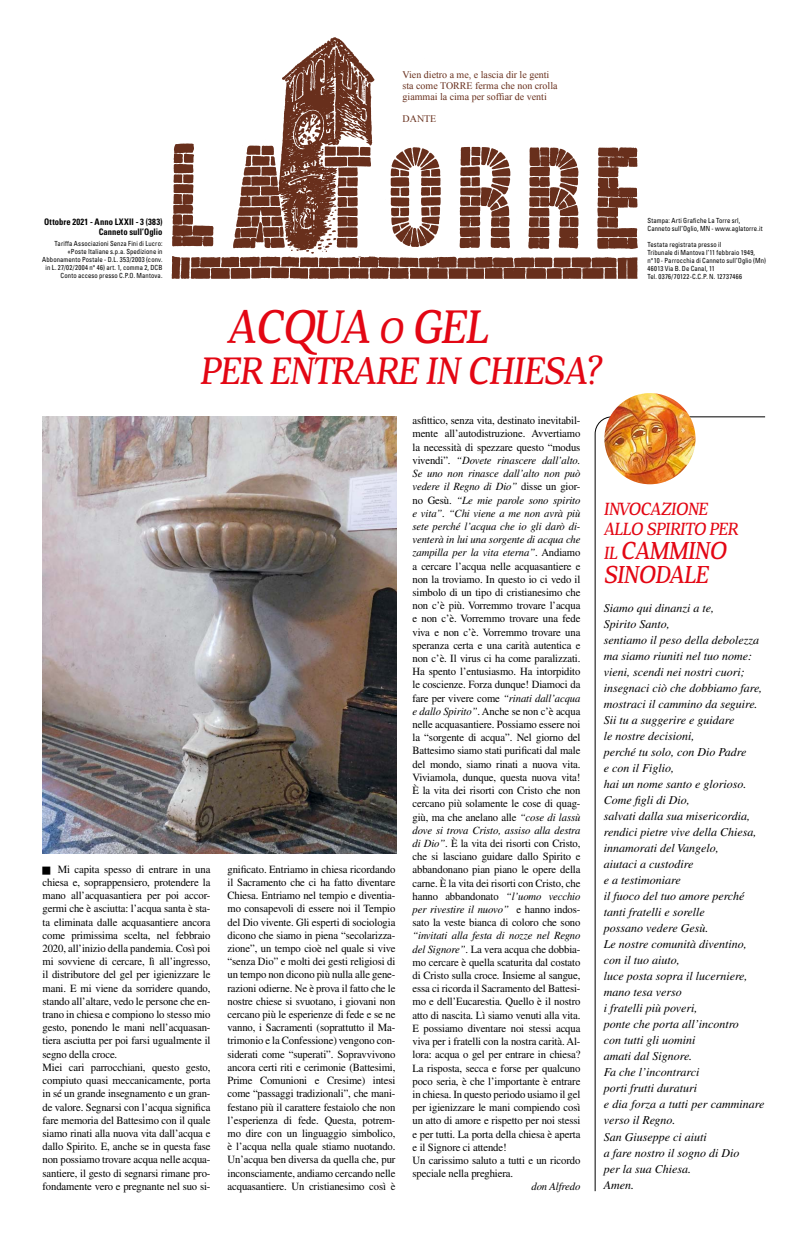
<style>
.page{position:relative;width:808px;height:1234px;background:#fff}
.page>*{position:absolute;margin:0;border:0;box-sizing:border-box;transform-origin:0 0}
.t1{font:italic 48px "Chucaratext";letter-spacing:-.01em;color:#e30613;scale:.95 1}
.t2{font:italic 39px "Chucaratext";letter-spacing:-.01em;color:#e30613;scale:.95 1}
.t3{font:italic 25px/24px "Chucaratext";letter-spacing:-.01em;color:#e30613;scale:.95 1}
.t4{font:italic 18px/20px "Chucaratext";letter-spacing:-.01em;color:#e30613;scale:.95 1}
.t5{font:italic 12px/16px "Times LT Std";color:#000}
.t6{font:11px/13.2px "Times LT Std";letter-spacing:-.01em;color:#000}
.t7{font:italic 11px "Times LT Std";letter-spacing:-.01em;color:#000}
.t8{font:10px/11.1px "Times New Roman";color:#682f1c}
.t9{font:700 condensed 9px/10px "Univers LT Std";letter-spacing:.01em;color:#000;text-align:right;scale:.95 1}
.t10{font:condensed 7px/8px "Univers LT Std";letter-spacing:.015em;color:#000;scale:.95 1}
.s1{font-size:36px}
.s2{font-style:italic}
.s3{font-size:18px}
</style>
<div class="page">
<img style="left:171px;top:37px;width:467px;height:242px">
<img style="left:43px;top:416px;width:354px;height:437px">
<svg style="left:595px;top:416px;width:170px;height:775px"></svg>
<img style="left:604px;top:393px;width:91px;height:91px;border-radius:46px">
<p class="t9" style="left:44px;top:217px;width:126px">Ottobre 2021 - Anno LXXII - 3 (383)<br>Canneto sull’Oglio</p>
<p class="t10" style="left:42px;top:239px;width:128px;text-align:right">Tariffa Associazioni Senza Fini di Lucro: «Poste Italiane s.p.a. Spedizione in Abbonamento Postale - D.L. 353/2003 (conv. in L. 27/02/2004 n° 46) art. 1, comma 2, DCB Conto acceso presso C.P.O. Mantova.</p>
<p class="t8" style="left:403px;top:69px;width:157px">Vien dietro a me, e lascia dir le genti sta come TORRE ferma che non crolla giammai la cima per soffiar de venti</p>
<p class="t8" style="left:403px;top:113px;width:35px">DANTE</p>
<h1 class="t1" style="left:227px;top:299px;width:276px">ACQUA <span class="s1">O</span> GEL</h1>
<h2 class="t2" style="left:200px;top:348px;width:423px">PER ENTRARE IN CHIESA?</h2>
<p class="t10" style="left:647px;top:216px;width:123px">Stampa: Arti Grafiche La Torre srl,<br>Canneto sull’Oglio, MN - www.aglatorre.it</p>
<p class="t10" style="left:647px;top:240px;width:126px">Testata registrata presso il<br>Tribunale di Mantova l’11 febbraio 1949, n°10 - Parrocchia di Canneto sull’Oglio (Mn)<br>46013 Via B. De Canal, 11<br>Tel. 0376/70122-C.C.P. N. 12737466</p>
<p class="t6" style="left:43px;top:862px;width:169px;text-indent:15px">Mi capita spesso di entrare in una chiesa e, soprappensiero, protendere la mano all’acquasantiera per poi accor&shy;germi che è asciutta: l’acqua santa è sta&shy;ta eliminata dalle acquasantiere ancora come primissima scelta, nel febbraio 2020, all’inizio della pandemia. Così poi mi sovviene di cercare, lì all’ingresso, il distributore del gel per igienizzare le mani. E mi viene da sorridere quando, stando all’altare, vedo le persone che en&shy;trano in chiesa e compiono lo stesso mio gesto, ponendo le mani nell’acquasan&shy;tiera asciutta per poi farsi ugualmente il segno della croce.<br>Miei cari parrocchiani, questo gesto, compiuto quasi meccanicamente, porta in sé un grande insegnamento e un gran&shy;de valore. Segnarsi con l’acqua significa fare memoria del Battesimo con il quale siamo rinati alla nuova vita dall’acqua e dallo Spirito. E, anche se in questa fase non possiamo trovare acqua nelle acqua&shy;santiere, il gesto di segnarsi rimane pro&shy;fondamente vero e pregnante nel suo si-</p>
<p class="t6" style="left:227px;top:862px;width:169px;text-align:justify">gnificato. Entriamo in chiesa ricordando il Sacramento che ci ha fatto diventare Chiesa. Entriamo nel tempio e diventia&shy;mo consapevoli di essere noi il Tempio del Dio vivente. Gli esperti di sociologia dicono che siamo in piena “secolarizza&shy;zione”, un tempo cioè nel quale si vive “senza Dio” e molti dei gesti religiosi di un tempo non dicono più nulla alle gene&shy;razioni odierne. Ne è prova il fatto che le nostre chiese si svuotano, i giovani non cercano più le esperienze di fede e se ne vanno, i Sacramenti (soprattutto il Ma&shy;trimonio e la Confessione) vengono con&shy;siderati come “superati”. Sopravvivono ancora certi riti e cerimonie (Battesimi, Prime Comunioni e Cresime) intesi come “passaggi tradizionali”, che mani&shy;festano più il carattere festaiolo che non l’esperienza di fede. Questa, potrem&shy;mo dire con un linguaggio simbolico, è l’acqua nella quale stiamo nuotando.<br>Un’acqua ben diversa da quella che, pur inconsciamente, andiamo cercando nelle acquasantiere. Un cristianesimo così è</p>
<p class="t6" style="left:412px;top:414px;width:169px;text-align:justify">asfittico, senza vita, destinato inevitabil&shy;mente all’autodistruzione. Avvertiamo la necessità di spezzare questo “modus vivendi”. <span class="s2">“Dovete rinascere dall’alto.<br>Se uno non rinasce dall’alto non può vedere il Regno di Dio”</span> disse un gior&shy;no Gesù. <span class="s2">“Le mie parole sono spirito e vita”. “Chi viene a me non avrà più sete perché l’acqua che io gli darò di&shy;venterà in lui una sorgente di acqua che zampilla per la vita eterna”</span>. Andiamo a cercare l’acqua nelle acquasantiere e non la troviamo. In questo io ci vedo il simbolo di un tipo di cristianesimo che non c’è più. Vorremmo trovare l’acqua e non c’è. Vorremmo trovare una fede viva e non c’è. Vorremmo trovare una speranza certa e una carità autentica e non c’è. Il virus ci ha come paralizzati.<br>Ha spento l’entusiasmo. Ha intorpidito le coscienze. Forza dunque! Diamoci da fare per vivere come <span class="s2">“rinati dall’acqua e dallo Spirito”</span>. Anche se non c’è acqua nelle acquasantiere. Possiamo essere noi la “sorgente di acqua”. Nel giorno del Battesimo siamo stati purificati dal male del mondo, siamo rinati a nuova vita.<br>Viviamola, dunque, questa nuova vita!<br>È la vita dei risorti con Cristo che non cercano più solamente le cose di quag&shy;giù, ma che anelano alle <span class="s2">“cose di lassù dove si trova Cristo, assiso alla destra di Dio”</span>. È la vita dei risorti con Cristo, che si lasciano guidare dallo Spirito e abbandonano pian piano le opere della carne. È la vita dei risorti con Cristo, che hanno abbandonato <span class="s2">“l’uomo vecchio per rivestire il nuovo”</span> e hanno indos&shy;sato la veste bianca di coloro che sono</p>
<p class="t6" style="left:412px;top:928px;width:169px"><span class="s2">“invitati alla festa di nozze nel Regno del Signore”</span>. La vera acqua che dobbia&shy;mo cercare è quella scaturita dal costato di Cristo sulla croce. Insieme al sangue, essa ci ricorda il Sacramento del Battesi&shy;mo e dell’Eucarestia. Quello è il nostro atto di nascita. Lì siamo venuti alla vita.<br>E possiamo diventare noi stessi acqua viva per i fratelli con la nostra carità. Al&shy;lora: acqua o gel per entrare in chiesa?<br>La risposta, secca e forse per qualcuno poco seria, è che l’importante è entrare in chiesa. In questo periodo usiamo il gel per igienizzare le mani compiendo così un atto di amore e rispetto per noi stessi e per tutti. La porta della chiesa è aperta e il Signore ci attende!<br>Un carissimo saluto a tutti e un ricordo speciale nella preghiera.</p>
<p class="t7" style="left:531px;top:1180px;width:51px">don Alfredo</p>
<h3 class="t4" style="left:604px;top:500px;width:142px">INVOCAZIONE<br>ALLO SPIRITO PER</h3>
<h3 class="t3" style="left:604px;top:540px;width:130px"><span class="s3">IL</span> CAMMINO<br>SINODALE</h3>
<p class="t5" style="left:604px;top:600px;width:162px">Siamo qui dinanzi a te,<br>Spirito Santo,<br>sentiamo il peso della debolezza ma siamo riuniti nel tuo nome: vieni, scendi nei nostri cuori; insegnaci ciò che dobbiamo fare, mostraci il cammino da seguire.<br>Sii tu a suggerire e guidare<br>le nostre decisioni,<br>perché tu solo, con Dio Padre<br>e con il Figlio,<br>hai un nome santo e glorioso.<br>Come figli di Dio,<br>salvati dalla sua misericordia, rendici pietre vive della Chiesa, innamorati del Vangelo,<br>aiutaci a custodire<br>e a testimoniare<br>il fuoco del tuo amore perché tanti fratelli e sorelle<br>possano vedere Gesù.<br>Le nostre comunità diventino, con il tuo aiuto,<br>luce posta sopra il lucerniere, mano tesa verso<br>i fratelli più poveri,<br>ponte che porta all’incontro<br>con tutti gli uomini<br>amati dal Signore.<br>Fa che l’incontrarci<br>porti frutti duraturi<br>e dia forza a tutti per camminare verso il Regno.<br>San Giuseppe ci aiuti<br>a fare nostro il sogno di Dio<br>per la sua Chiesa.<br>Amen.</p>
</div>
